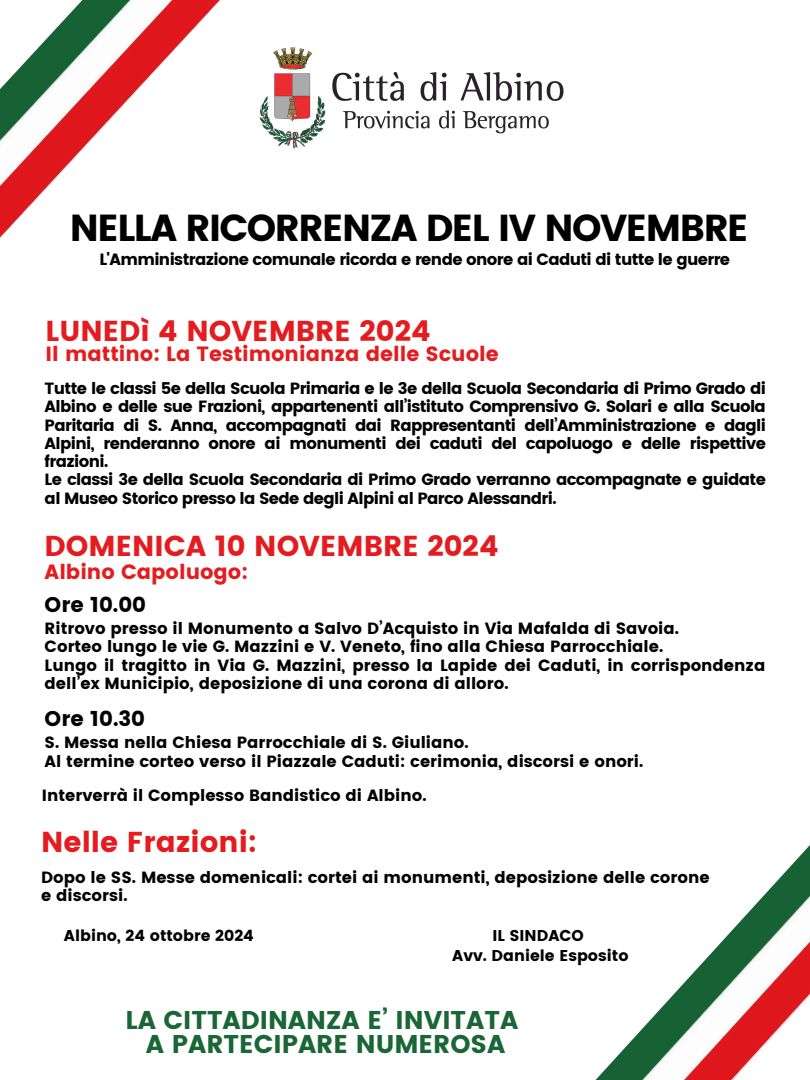
<style>
.page{position:relative;width:810px;height:1080px;background:#fff}
.page>*{position:absolute;margin:0;border:0;box-sizing:border-box;transform-origin:0 0}
.t1{font:37.5px "Poppins";letter-spacing:-.04em;color:#000}
.t2{font:28.75px "Poppins";color:#e41c1f}
.t3{font:25.62px/23.9px "Poppins";color:#1a6637;text-align:center}
.t4{font:21.25px "Poppins";color:#000}
.t5{font:20.62px "Poppins";color:#e41c1f}
.t6{font:16.25px/18.2px "Poppins";color:#000;text-align:justify}
.t7{font:16.25px/18.2px "Poppins";letter-spacing:-.04em;color:#000}
.t8{font:15.62px "Poppins";color:#000}
</style>
<div class="page">
<img style="left:0;top:0;width:221px;height:239px">
<img style="left:595px;top:845px;width:215px;height:235px">
<img style="left:259px;top:47px;width:305px;height:102px">
<p class="t1" style="left:70px;top:206px;width:681px">NELLA RICORRENZA DEL IV NOVEMBRE</p>
<h4 class="t7" style="left:99px;top:250px;width:632px">L'Amministrazione comunale ricorda e rende onore ai Caduti di tutte le guerre</h4>
<h1 class="t2" style="left:46px;top:314px;width:386px">LUNEDì 4 NOVEMBRE 2024</h1>
<p class="t5" style="left:46px;top:342px;width:455px">Il mattino: La Testimonianza delle Scuole</p>
<h2 class="t6" style="left:45px;top:379px;width:723px">Tutte le classi 5e della Scuola Primaria e le 3e della Scuola Secondaria di Primo Grado di Albino e delle sue Frazioni, appartenenti all’istituto Comprensivo G. Solari e alla Scuola Paritaria di S. Anna, accompagnati dai Rappresentanti dell’Amministrazione e dagli Alpini, renderanno onore ai monumenti dei caduti del capoluogo e delle rispettive frazioni.</h2>
<p class="t7" style="left:45px;top:471px;width:723px">Le classi 3e della Scuola Secondaria di Primo Grado verranno accompagnate e guidate al Museo Storico presso la Sede degli Alpini al Parco Alessandri.</p>
<h4 class="t2" style="left:45px;top:529px;width:455px">DOMENICA 10 NOVEMBRE 2024</h4>
<p class="t5" style="left:45px;top:560px;width:205px">Albino Capoluogo:</p>
<h4 class="t4" style="left:45px;top:592px;width:103px">Ore 10.00</h4>
<p class="t6" style="left:45px;top:619px;width:636px">Ritrovo presso il Monumento a Salvo D’Acquisto in Via Mafalda di Savoia.</p>
<p class="t6" style="left:45px;top:637px;width:620px">Corteo lungo le vie G. Mazzini e V. Veneto, fino alla Chiesa Parrocchiale.</p>
<p class="t6" style="left:45px;top:656px;width:722px;line-height:18.4px">Lungo il tragitto in Via G. Mazzini, presso la Lapide dei Caduti, in corrispondenza dell’ex Municipio, deposizione di una corona di alloro.</p>
<p class="t4" style="left:45px;top:707px;width:102px">Ore 10.30</p>
<h2 class="t6" style="left:45px;top:733px;width:425px">S. Messa nella Chiesa Parrocchiale di S. Giuliano.</h2>
<p class="t6" style="left:45px;top:752px;width:600px">Al termine corteo verso il Piazzale Caduti: cerimonia, discorsi e onori.</p>
<p class="t6" style="left:42px;top:786px;width:386px">Interverrà il Complesso Bandistico di Albino.</p>
<p class="t2" style="left:41px;top:825px;width:217px">Nelle Frazioni:</p>
<p class="t6" style="left:41px;top:868px;width:670px">Dopo le SS. Messe domenicali: cortei ai monumenti, deposizione delle corone</p>
<p class="t6" style="left:41px;top:887px;width:88px">e discorsi.</p>
<h3 class="t8" style="left:64px;top:926px;width:191px">Albino, 24 ottobre 2024</h3>
<p class="t8" style="left:492px;top:926px;width:93px">IL SINDACO</p>
<p class="t8" style="left:452px;top:947px;width:178px">Avv. Daniele Esposito</p>
<p class="t3" style="left:125px;top:1009px;width:394px">LA CITTADINANZA E’ INVITATA<br>A PARTECIPARE NUMEROSA</p>
</div>
